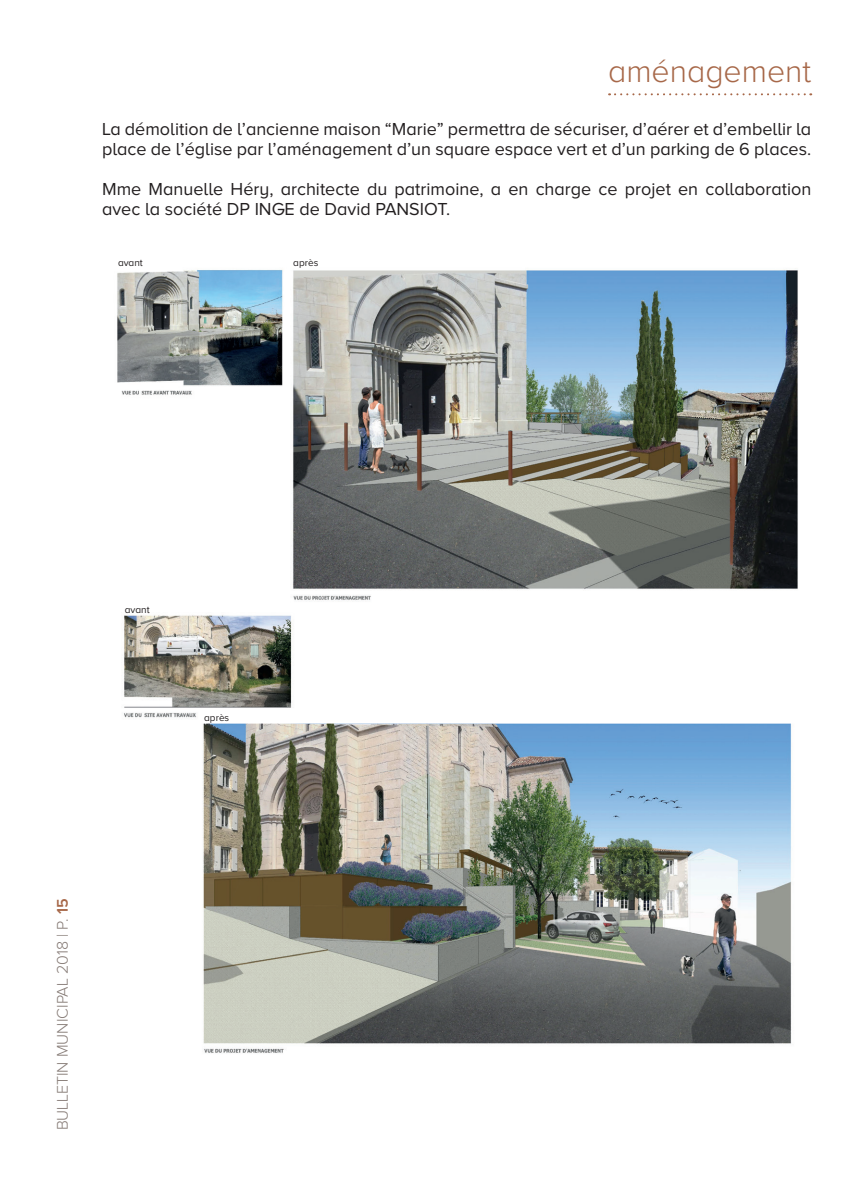
<style>
.page{position:relative;width:851px;height:1191px;background:#fff}
.page>*{position:absolute;margin:0;border:0;box-sizing:border-box;transform-origin:0 0}
.t1{font:300 32px "Proxima Nova A";color:#a76849}
.t2{font:18px/20px "Proxima Nova A";color:#231f20}
.t3{font:300 16px "Proxima Nova A";color:#867b76}
.t4{font:10px "Proxima Nova A";color:#231f20}
.s1{font-weight:600;color:#a76849}
</style>
<div class="page">
<svg style="left:609px;top:93px;width:202px;height:2px"></svg>
<img style="left:117px;top:270px;width:681px;height:331px">
<img style="left:124px;top:615px;width:668px;height:438px">
<h1 class="t1" style="left:608px;top:54px;width:205px">aménagement</h1>
<p class="t2" style="left:102px;top:118px;width:710px">La démolition de l’ancienne maison “Marie” permettra de sécuriser, d’aérer et d’embellir la place de l’église par l’aménagement d’un square espace vert et d’un parking de 6 places.</p>
<p class="t2" style="left:102px;top:178px;width:710px">Mme Manuelle Héry, architecte du patrimoine, a en charge ce projet en collaboration avec la société DP INGE de David PANSIOT.</p>
<p class="t4" style="left:118px;top:257px;width:26px">avant</p>
<p class="t4" style="left:293px;top:257px;width:27px">après</p>
<p class="t4" style="left:125px;top:603px;width:26px">avant</p>
<p class="t4" style="left:204px;top:712px;width:27px">après</p>
<p class="t3" style="left:54px;top:1130px;width:233px;rotate:-90deg">BULLETIN MUNICIPAL 2018 | P. <span class="s1">15</span></p>
</div>
